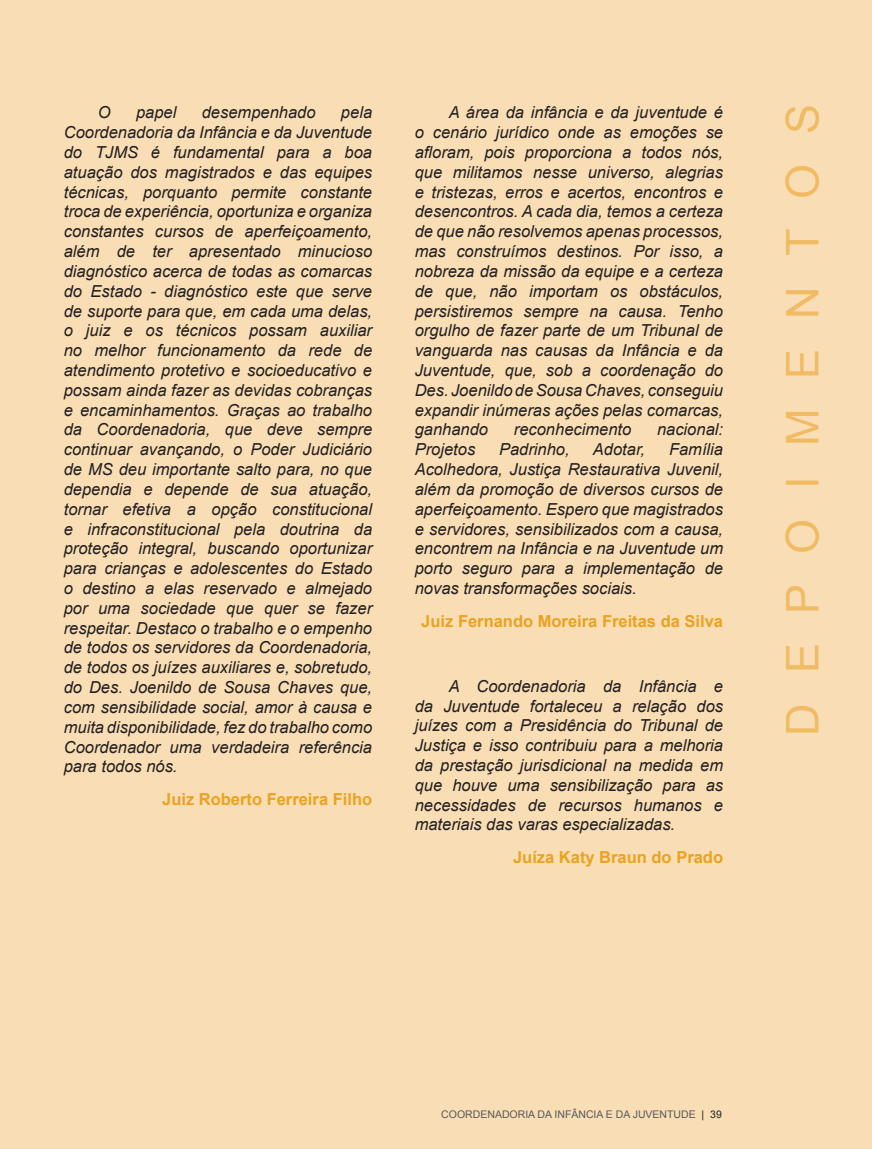
<style>
.page{position:relative;width:872px;height:1149px;background:#fff}
.page>*{position:absolute;margin:0;border:0;box-sizing:border-box;transform-origin:0 0}
.t1{font:45px "Arial";letter-spacing:.665em;color:#f1bb64}
.t2{font:italic 16.5px/19.8px "Arial";color:#231f20;text-align:justify}
.t3{font:700 16.5px "Arial";color:#eaa220}
.t4{font:10.5px "Arial";color:#57585a}
.s1{color:#231f20}
</style>
<div class="page">
<div style="left:0;top:0;width:872px;height:1148px;background:#f9deb5"></div>
<p class="t2" style="left:98px;top:103px;width:14px">O</p>
<p class="t2" style="left:136px;top:103px;width:42px">papel</p>
<p class="t2" style="left:202px;top:103px;width:115px">desempenhado</p>
<p class="t2" style="left:64px;top:103px;width:310px;text-indent:277px">pela Coordenadoria da Infância e da Juventude do TJMS é fundamental para a boa atuação dos magistrados e das equipes técnicas, porquanto permite constante troca de experiência, oportuniza e organiza constantes cursos de aperfeiçoamento, além de ter apresentado minucioso diagnóstico acerca de todas as comarcas do Estado - diagnóstico este que serve de suporte para que, em cada uma delas, o juiz e os técnicos possam auxiliar no melhor funcionamento da rede de atendimento protetivo e socioeducativo e possam ainda fazer as devidas cobranças e encaminhamentos. Graças ao trabalho da Coordenadoria, que deve sempre continuar avançando, o Poder Judiciário de MS deu importante salto para, no que dependia e depende de sua atuação, tornar efetiva a opção constitucional e infraconstitucional pela doutrina da proteção integral, buscando oportunizar para crianças e adolescentes do Estado o destino a elas reservado e almejado por uma sociedade que quer se fazer respeitar. Destaco o trabalho e o empenho de todos os servidores da Coordenadoria, de todos os juízes auxiliares e, sobretudo, do Des. Joenildo de Sousa Chaves que, com sensibilidade social, amor à causa e muita disponibilidade, fez do trabalho como Coordenador uma verdadeira referência para todos nós.</p>
<p class="t3" style="left:162px;top:788px;width:211px">Juiz Roberto Ferreira Filho</p>
<p class="t2" style="left:415px;top:103px;width:310px;text-indent:34px">A área da infância e da juventude é o cenário jurídico onde as emoções se afloram, pois proporciona a todos nós, que militamos nesse universo, alegrias e tristezas, erros e acertos, encontros e desencontros. A cada dia, temos a certeza de que não resolvemos apenas processos, mas construímos destinos. Por isso, a nobreza da missão da equipe e a certeza de que, não importam os obstáculos, persistiremos sempre na causa. Tenho orgulho de fazer parte de um Tribunal de vanguarda nas causas da Infância e da Juventude, que, sob a coordenação do Des. Joenildo de Sousa Chaves, conseguiu expandir inúmeras ações pelas comarcas, ganhando</p>
<p class="t2" style="left:514px;top:420px;width:119px">reconhecimento</p>
<p class="t2" style="left:657px;top:420px;width:68px">nacional:</p>
<p class="t2" style="left:415px;top:439px;width:310px;text-indent:254px">Família Acolhedora, Justiça Restaurativa Juvenil, além da promoção de diversos cursos de aperfeiçoamento. Espero que magistrados e servidores, sensibilizados com a causa, encontrem na Infância e na Juventude um porto seguro para a implementação de novas transformações sociais.</p>
<p class="t3" style="left:421px;top:609px;width:303px">Juiz Fernando Moreira Freitas da Silva</p>
<p class="t2" style="left:415px;top:439px;width:62px">Projetos</p>
<p class="t2" style="left:499px;top:439px;width:72px">Padrinho,</p>
<p class="t2" style="left:593px;top:439px;width:54px">Adotar,</p>
<p class="t2" style="left:415px;top:676px;width:310px;text-indent:34px">A Coordenadoria da Infância e da Juventude fortaleceu a relação dos juízes com a Presidência do Tribunal de Justiça e isso contribuiu para a melhoria da prestação jurisdicional na medida em que houve uma sensibilização para as necessidades de recursos humanos e materiais das varas especializadas.</p>
<p class="t3" style="left:513px;top:846px;width:211px">Juíza Katy Braun do Prado</p>
<h1 class="t1" style="left:773px;top:735px;width:632px;rotate:-90deg">DEPOIMENTOS</h1>
<p class="t4" style="left:441px;top:1106px;width:282px">COORDENADORIA DA INFÂNCIA E DA JUVENTUDE <span class="s1">| 39</span></p>
</div>
